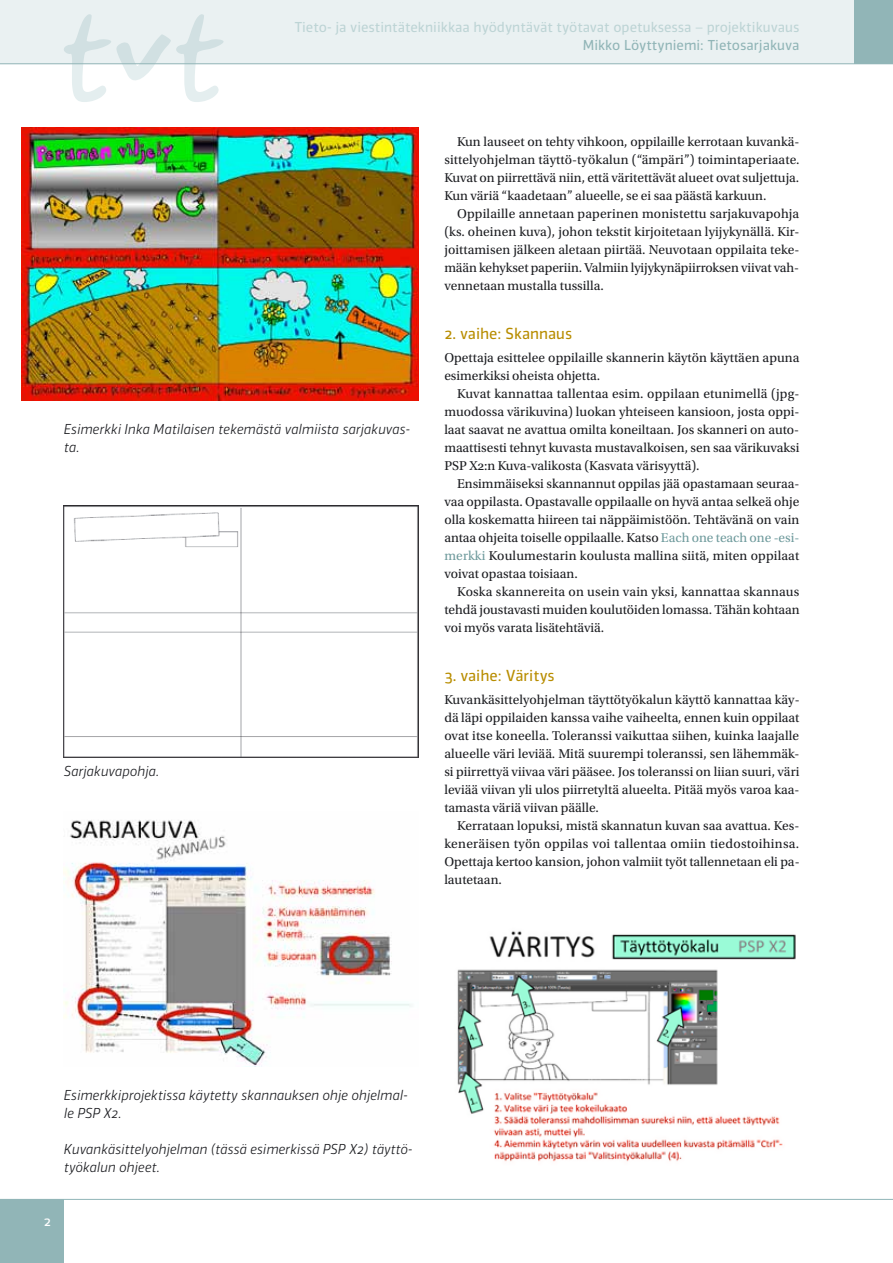
<style>
.page{position:relative;width:893px;height:1263px;background:#fff}
.page>*{position:absolute;margin:0;border:0;box-sizing:border-box;transform-origin:0 0}
.t1{font:15px "Vinkel";color:#b88d00}
.t2{font:13.5px/18px "Utopia Std";color:#1b1c20;text-align:justify}
.t3{font:italic 300 13.5px/18px "Vinkel";color:#1b1c20}
.t4{font:13.5px "Vinkel";color:#bdd4d5}
.t5{font:13.5px "Vinkel";color:#91b5b7}
.t6{font:13.5px "Vinkel";color:#fff}
.s1{color:#6e9a9c}
</style>
<div class="page">
<div style="left:0;top:1199px;width:64px;height:64px;background:#91b5b7"></div>
<hr style="left:0;top:1199px;width:893px;height:1px;background:#91b5b7">
<div style="left:0;top:0;width:893px;height:64px;background:#eaf1f2"></div>
<div style="left:855px;top:0;width:38px;height:64px;background:#91b5b7"></div>
<svg style="left:63px;top:14px;width:161px;height:88px"></svg>
<hr style="left:0;top:64px;width:893px;height:1px;background:#91b5b7">
<img style="left:21px;top:128px;width:398px;height:272px">
<img style="left:64px;top:506px;width:355px;height:251px">
<img style="left:64px;top:820px;width:347px;height:247px">
<img style="left:457px;top:931px;width:339px;height:231px">
<p class="t4" style="left:294px;top:18px;width:507px">Tieto- ja viestintätekniikkaa hyödyntävät työtavat opetuksessa – projektikuvaus</p>
<p class="t5" style="left:583px;top:36px;width:218px">Mikko Löyttyniemi: Tietosarjakuva</p>
<p class="t3" style="left:64px;top:420px;width:348px">Esimerkki Inka Matilaisen tekemästä valmiista sarjakuvas&shy;ta.</p>
<p class="t3" style="left:64px;top:762px;width:97px">Sarjakuvapohja.</p>
<p class="t2" style="left:444px;top:132px;width:357px;text-indent:13px">Kun lauseet on tehty vihkoon, oppilaille kerrotaan kuvankä&shy;sittelyohjelman täyttö-työkalun (“ämpäri”) toimintaperiaate.<br>Kuvat on piirrettävä niin, että väritettävät alueet ovat suljettuja.<br>Kun väriä “kaadetaan” alueelle, se ei saa päästä karkuun.</p>
<p class="t2" style="left:444px;top:204px;width:357px;text-indent:13px">Oppilaille annetaan paperinen monistettu sarjakuvapohja (ks. oheinen kuva), johon tekstit kirjoitetaan lyijykynällä. Kir&shy;joittamisen jälkeen aletaan piirtää. Neuvotaan oppilaita teke&shy;mään kehykset paperiin. Valmiin lyijykynäpiirroksen viivat vah&shy;vennetaan mustalla tussilla.</p>
<p class="t1" style="left:444px;top:324px;width:129px">2. vaihe: Skannaus</p>
<p class="t2" style="left:444px;top:348px;width:357px">Opettaja esittelee oppilaille skannerin käytön käyttäen apuna esimerkiksi oheista ohjetta.</p>
<p class="t2" style="left:444px;top:384px;width:357px;text-indent:13px">Kuvat kannattaa tallentaa esim. oppilaan etunimellä (jpg&shy;muodossa värikuvina) luokan yhteiseen kansioon, josta oppi&shy;laat saavat ne avattua omilta koneiltaan. Jos skanneri on auto&shy;maattisesti tehnyt kuvasta mustavalkoisen, sen saa värikuvaksi PSP X2:n Kuva-valikosta (Kasvata värisyyttä).</p>
<p class="t2" style="left:444px;top:474px;width:357px;text-indent:13px">Ensimmäiseksi skannannut oppilas jää opastamaan seuraa&shy;vaa oppilasta. Opastavalle oppilaalle on hyvä antaa selkeä ohje olla koskematta hiireen tai näppäimistöön. Tehtävänä on vain antaa ohjeita toiselle oppilaalle. Katso <span class="s1">Each one teach one -esi&shy;merkki</span> Koulumestarin koulusta mallina siitä, miten oppilaat voivat opastaa toisiaan.</p>
<p class="t2" style="left:444px;top:582px;width:357px;text-indent:13px">Koska skannereita on usein vain yksi, kannattaa skannaus tehdä joustavasti muiden koulutöiden lomassa. Tähän kohtaan voi myös varata lisätehtäviä.</p>
<p class="t1" style="left:444px;top:666px;width:112px">3. vaihe: Väritys</p>
<p class="t2" style="left:444px;top:690px;width:357px">Kuvankäsittelyohjelman täyttötyökalun käyttö kannattaa käy&shy;dä läpi oppilaiden kanssa vaihe vaiheelta, ennen kuin oppilaat ovat itse koneella. Toleranssi vaikuttaa siihen, kuinka laajalle alueelle väri leviää. Mitä suurempi toleranssi, sen lähemmäk&shy;si piirrettyä viivaa väri pääsee. Jos toleranssi on liian suuri, väri leviää viivan yli ulos piirretyltä alueelta. Pitää myös varoa kaa&shy;tamasta väriä viivan päälle.</p>
<p class="t2" style="left:444px;top:816px;width:357px;text-indent:13px">Kerrataan lopuksi, mistä skannatun kuvan saa avattua. Kes&shy;keneräisen työn oppilas voi tallentaa omiin tiedostoihinsa.<br>Opettaja kertoo kansion, johon valmiit työt tallennetaan eli pa&shy;lautetaan.</p>
<p class="t3" style="left:64px;top:1086px;width:345px">Esimerkkiprojektissa käytetty skannauksen ohje ohjelmal&shy;le PSP X2.</p>
<p class="t3" style="left:64px;top:1140px;width:350px">Kuvankäsittelyohjelman (tässä esimerkissä PSP X2) täyttö&shy;työkalun ohjeet.</p>
<p class="t6" style="left:44px;top:1212px;width:9px">2</p>
</div>
